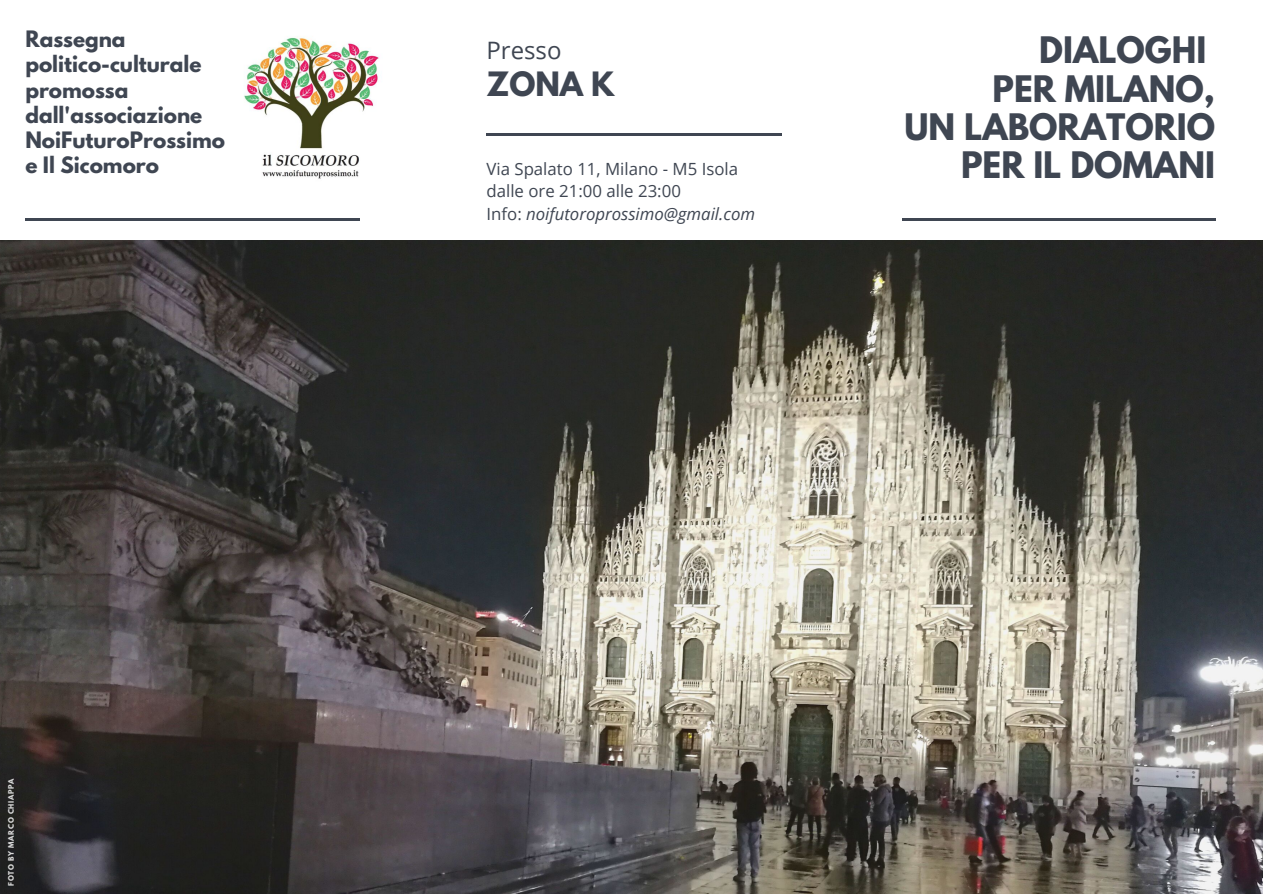
<style>
.page{position:relative;width:1263px;height:894px;background:#fff}
.page>*{position:absolute;margin:0;border:0;box-sizing:border-box;transform-origin:0 0}
.t1{font:700 32.4px/38.2px "League Spartan";color:#3f4652;text-align:right}
.t2{font:700 29.7px "League Spartan";color:#3f4652}
.t3{font:24px "Open Sans";color:#3f4652}
.t4{font:700 19.95px/25.2px "League Spartan";color:#3f4652}
.t5{font:16.8px/22.6px "Open Sans";color:#3f4652}
.t6{font:700 6.75px "League Spartan";letter-spacing:.1em;color:#d9d9d9}
.s1{font-style:italic}
</style>
<div class="page">
<img style="left:0;top:240px;width:1263px;height:653px">
<hr style="left:487px;top:134px;width:295px;height:2px;background:#3f4652">
<hr style="left:902px;top:218px;width:313px;height:2px;background:#3f4652">
<hr style="left:25px;top:218px;width:335px;height:2px;background:#3f4652">
<img style="left:244px;top:36px;width:136px;height:143px">
<p class="t4" style="left:25px;top:29px;width:201px">Rassegna politico-culturale promossa dall'associazione<br>NoiFuturoProssimo e Il Sicomoro</p>
<p class="t6" style="left:8px;top:885px;width:109px;rotate:-90deg">FOTO BY MARCO CHIAPPA</p>
<h3 class="t3" style="left:487px;top:33px;width:77px">Presso</h3>
<h2 class="t2" style="left:487px;top:69px;width:130px">ZONA K</h2>
<p class="t5" style="left:487px;top:157px;width:270px">Via Spalato 11, Milano - M5 Isola dalle ore 21:00 alle 23:00<br>Info: <span class="s1">noifutoroprossimo@gmail.com</span></p>
<h1 class="t1" style="left:905px;top:35px;width:312px">DIALOGHI<br>PER MILANO,<br>UN LABORATORIO<br>PER IL DOMANI</h1>
</div>
